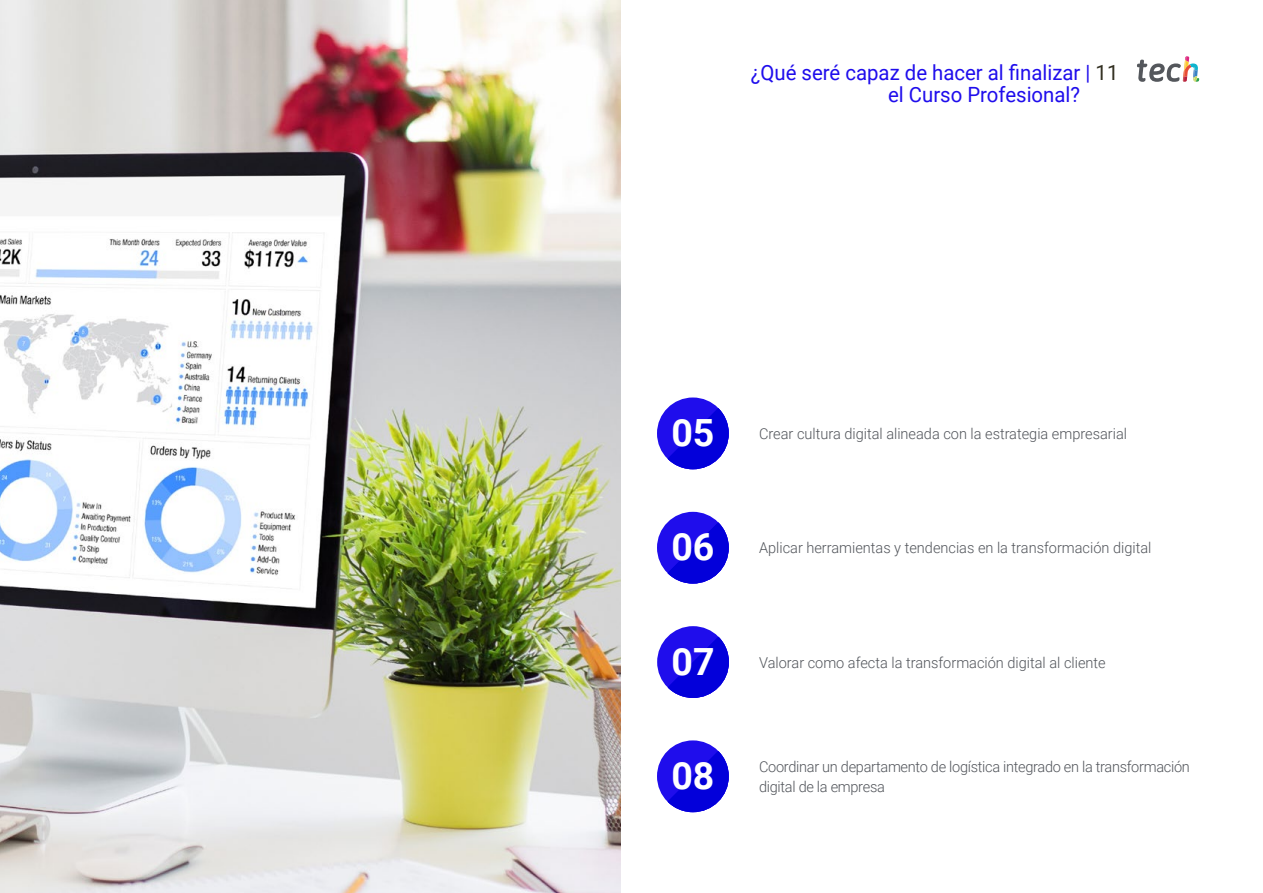
<style>
.page{position:relative;width:1263px;height:893px;background:#fff}
.page>*{position:absolute;margin:0;border:0;box-sizing:border-box;transform-origin:0 0}
.t1{font:700 37.5px "Roboto";color:#fff}
.t2{font:21px/22.5px "Roboto";color:#1f0dec}
.t3{font:300 15px "Roboto";color:#52555b}
.t4{font:300 15px/19.5px "Roboto";letter-spacing:-.02em;color:#52555b}
.s1{color:#312e20}
</style>
<div class="page">
<img style="left:0;top:0;width:621px;height:893px">
<svg style="left:1137px;top:56px;width:62px;height:26px"></svg>
<div style="left:657px;top:512px;width:72px;height:72px;background:#1f0dec;border-radius:50%"></div>
<svg style="left:667px;top:522px;width:62px;height:62px"></svg>
<div style="left:657px;top:740px;width:72px;height:72px;background:#1f0dec;border-radius:50%"></div>
<svg style="left:667px;top:751px;width:62px;height:61px"></svg>
<div style="left:657px;top:626px;width:72px;height:72px;background:#1f0dec;border-radius:50%"></div>
<svg style="left:668px;top:637px;width:61px;height:61px"></svg>
<div style="left:657px;top:397px;width:72px;height:72px;background:#1f0dec;border-radius:50%"></div>
<svg style="left:667px;top:408px;width:62px;height:61px"></svg>
<h2 class="t2" style="left:888px;top:60px;width:232px;text-indent:-137px">¿Qué seré capaz de hacer al finalizar | <span class="s1">11 </span>el Curso Profesional?</h2>
<h1 class="t1" style="left:671px;top:407px;width:45px">05</h1>
<p class="t3" style="left:759px;top:423px;width:370px">Crear cultura digital alineada con la estrategia empresarial</p>
<h1 class="t1" style="left:671px;top:521px;width:45px">06</h1>
<p class="t3" style="left:759px;top:537px;width:394px">Aplicar herramientas y tendencias en la transformación digital</p>
<h1 class="t1" style="left:671px;top:635px;width:45px">07</h1>
<p class="t3" style="left:759px;top:652px;width:348px">Valorar como afecta la transformación digital al cliente</p>
<h1 class="t1" style="left:671px;top:749px;width:45px">08</h1>
<p class="t4" style="left:759px;top:756px;width:432px">Coordinar un departamento de logística integrado en la transformación digital de la empresa</p>
</div>
